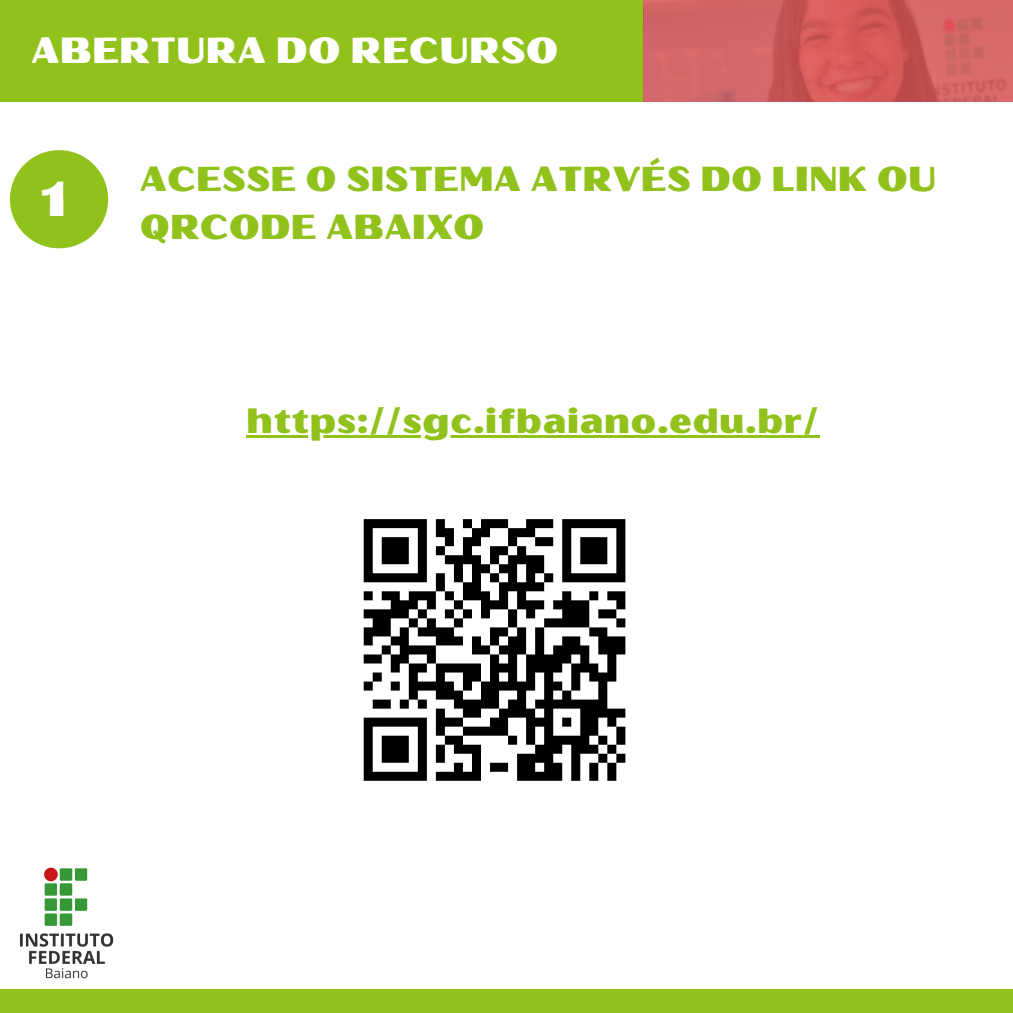
<style>
.page{position:relative;width:1013px;height:1013px;background:#fff}
.page>*{position:absolute;margin:0;border:0;box-sizing:border-box;transform-origin:0 0}
.t1{font:49px "Oilvare Base";color:#fff}
.t2{font:36.38px "Oilvare Base";color:#fff}
.t3{font:34.75px/47.8px "Oilvare Base";color:#91c11b}
</style>
<div class="page">
<div style="left:0;top:0;width:643px;height:101px;background:#91c11b"></div>
<svg style="left:643px;top:0;width:369px;height:101px;background:#d15f61"></svg>
<div style="left:0;top:989px;width:1012px;height:23px;background:#91c11b"></div>
<img style="left:20px;top:867px;width:94px;height:112px">
<div style="left:10px;top:150px;width:98px;height:98px;background:#91c11b;border-radius:50%"></div>
<hr style="left:246px;top:435px;width:573px;height:3px;background:#91c11b">
<svg style="left:363px;top:519px;width:263px;height:262px"></svg>
<h1 class="t2" style="left:31px;top:28px;width:529px">ABERTURA DO RECURSO</h1>
<p class="t1" style="left:40px;top:168px;width:28px">1</p>
<p class="t3" style="left:140px;top:155px;width:798px">ACESSE O SISTEMA ATRVÉS DO LINK OU<br>QRCODE ABAIXO</p>
<h1 class="t3" style="left:246px;top:397px;width:575px">https://sgc.ifbaiano.edu.br/</h1>
</div>
